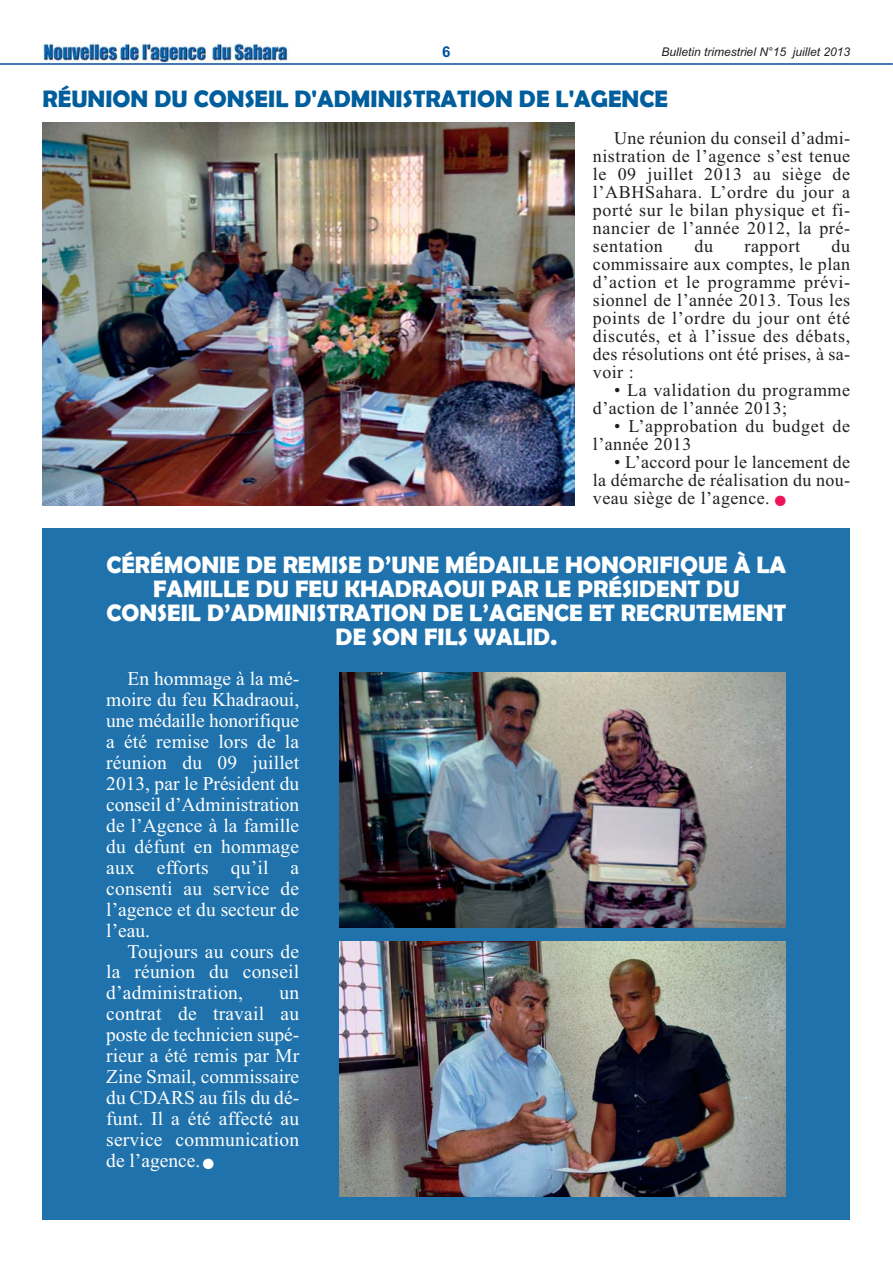
<style>
.page{position:relative;width:893px;height:1263px;background:#fff}
.page>*{position:absolute;margin:0;border:0;box-sizing:border-box;transform-origin:0 0}
.t1{font:700 24px/24px "Berlin Sans FB Demi";color:#fff;text-align:center}
.t2{font:700 24px "Berlin Sans FB Demi";color:#005e9d}
.t3{font:19.5px/21px "Times New Roman";letter-spacing:.01em;color:#fff;text-align:justify}
.t4{font:18px/18px "Times New Roman";letter-spacing:.035em;color:#231f20;text-align:justify}
.t5{font:700 15px "Arial";color:#034ea2}
.t6{font:italic 12px "Arial";color:#231f20}
</style>
<div class="page">
<div style="left:43px;top:529px;width:807px;height:691px;background:#1f72ac"></div>
<img style="left:340px;top:942px;width:446px;height:255px">
<img style="left:340px;top:673px;width:446px;height:255px">
<img style="left:43px;top:123px;width:532px;height:382px">
<img style="left:43px;top:43px;width:245px;height:20px">
<hr style="left:0;top:63px;width:893px;height:2px;background:#034ea2">
<p class="t5" style="left:442px;top:43px;width:10px">6</p>
<p class="t6" style="left:661px;top:45px;width:190px">Bulletin trimestriel N°15 juillet 2013</p>
<h1 class="t2" style="left:43px;top:85px;width:627px">RÉUNION DU CONSEIL D'ADMINISTRATION DE L'AGENCE</h1>
<p class="t4" style="left:593px;top:131px;width:259px;text-indent:21px">Une réunion du conseil d’admi&shy;nistration de l’agence s’est tenue le 09 juillet 2013 au siège de l’ABHSahara. L’ordre du jour a porté sur le bilan physique et fi&shy;nancier de l’année 2012, la pré&shy;sentation</p>
<p class="t4" style="left:593px;top:239px;width:259px;text-indent:239px">du commissaire aux comptes, le plan d’action et le programme prévi&shy;sionnel de l’année 2013. Tous les points de l’ordre du jour ont été discutés, et à l’issue des débats, des résolutions ont été prises, à sa&shy;voir :</p>
<p class="t4" style="left:593px;top:383px;width:259px;text-indent:21px">• La validation du programme d’action de l’année 2013;</p>
<p class="t4" style="left:593px;top:419px;width:259px;text-indent:21px">• L’approbation du budget de l’année 2013</p>
<p class="t4" style="left:593px;top:455px;width:259px;text-indent:21px">• L’accord pour le lancement de la démarche de réalisation du nou&shy;veau siège de l’agence.</p>
<p class="t4" style="left:694px;top:239px;width:20px">du</p>
<p class="t4" style="left:744px;top:239px;width:57px">rapport</p>
<h1 class="t1" style="left:106px;top:552px;width:681px">CÉRÉMONIE DE REMISE D’UNE MÉDAILLE HONORIFIQUE À LA FAMILLE DU FEU KHADRAOUI PAR LE PRÉSIDENT DU CONSEIL D’ADMINISTRATION DE L’AGENCE ET RECRUTEMENT DE SON FILS WALID.</h1>
<p class="t3" style="left:106px;top:669px;width:194px;text-indent:21px">En hommage à la mé&shy;moire du feu Khadraoui, une médaille honorifique a été remise lors de la réunion du 09 juillet 2013, par le Président du conseil d’Administration de l’Agence à la famille du défunt en hommage aux efforts qu’il a consenti au service de l’agence et du secteur de l’eau.</p>
<p class="t3" style="left:106px;top:942px;width:194px;text-indent:21px">Toujours au cours de la réunion du conseil d’administration,</p>
<p class="t3" style="left:106px;top:984px;width:194px;text-indent:173px">un contrat de travail au poste de technicien supé&shy;rieur a été remis par Mr Zine Smail, commissaire du CDARS au fils du dé&shy;funt. Il a été affecté au service communication de l’agence.</p>
</div>
